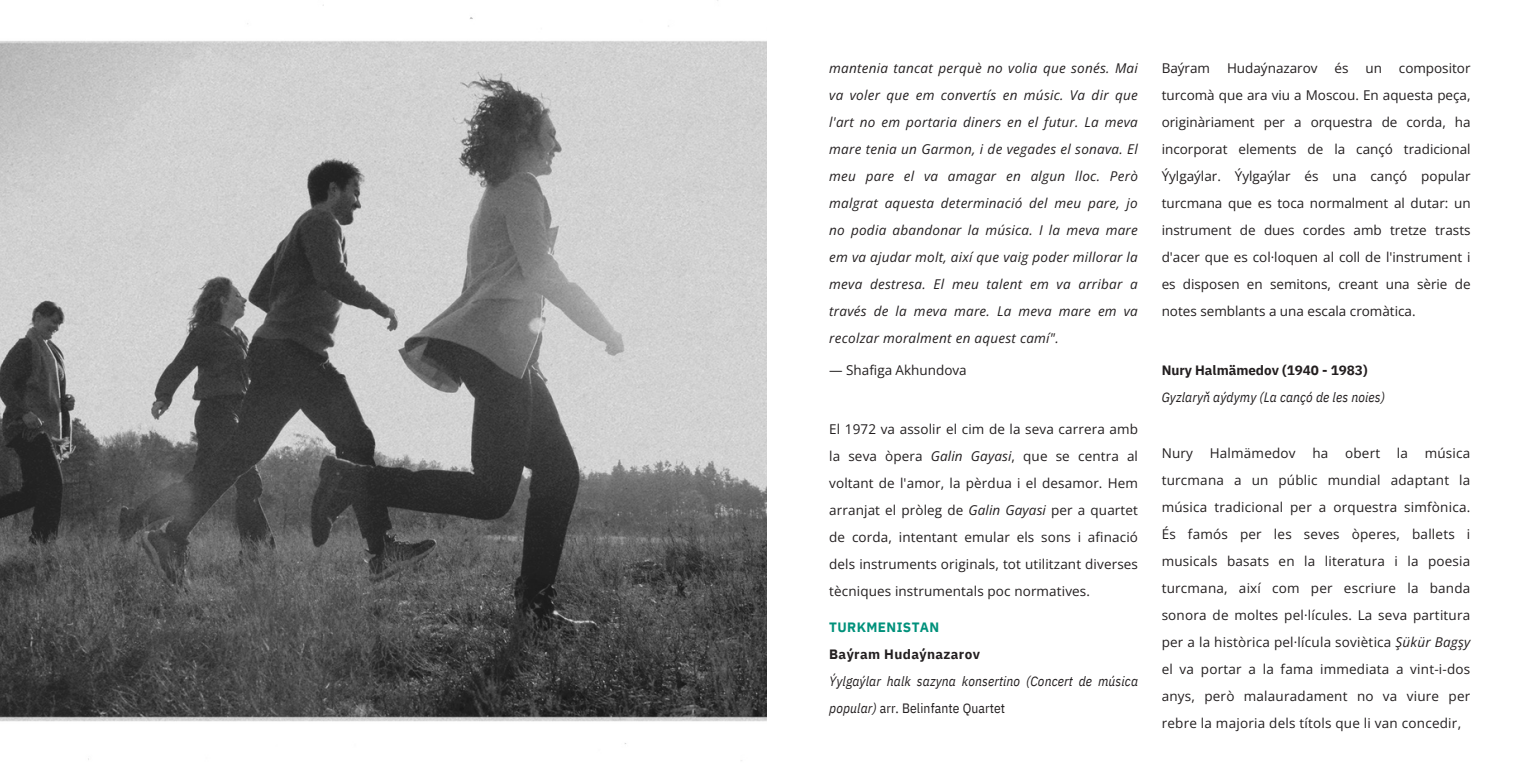
<style>
.page{position:relative;width:1530px;height:765px;background:#fff}
.page>*{position:absolute;margin:0;border:0;box-sizing:border-box;transform-origin:0 0}
.t1{font:13.5px/27px "Open Sans";letter-spacing:.01em;color:#231f20;text-align:justify}
.t2{font:italic 13.5px/27px "Open Sans";letter-spacing:.02em;color:#231f20;text-align:justify}
.t3{font:italic 13.5px/27px "IBM Plex Sans Cond";letter-spacing:.01em;color:#231f20}
.t4{font:700 13.5px/27px "IBM Plex Sans";letter-spacing:.03em;color:#231f20}
.t5{font:700 13.5px "IBM Plex Sans";color:#231f20}
.s1{font-style:italic}
.s2{color:#00917b}
.s3{font-style:normal}
</style>
<div class="page">
<img style="left:0;top:0;width:766px;height:761px">
<p class="t2" style="left:829px;top:54px;width:310px">mantenia tancat perquè no volia que sonés. Mai va voler que em convertís en músic. Va dir que l'art no em portaria diners en el futur. La meva mare tenia un Garmon, i de vegades el sonava. El meu pare el va amagar en algun lloc. Però malgrat aquesta determinació del meu pare, jo no podia abandonar la música. I la meva mare em va ajudar molt, així que vaig poder millorar la meva destresa. El meu talent em va arribar a través de la meva mare. La meva mare em va recolzar moralment en aquest camí".</p>
<p class="t1" style="left:829px;top:356px;width:139px">— Shafiga Akhundova</p>
<h1 class="t1" style="left:829px;top:415px;width:310px">El 1972 va assolir el cim de la seva carrera amb la seva òpera <span class="s1">Galin Gayasi</span>, que se centra al voltant de l'amor, la pèrdua i el desamor. Hem arranjat el pròleg de <span class="s1">Galin Gayasi</span> per a quartet de corda, intentant emular els sons i afinació dels instruments originals, tot utilitzant diverses tècniques instrumentals poc normatives.</h1>
<p class="t4" style="left:829px;top:613px;width:152px"><span class="s2">TURKMENISTAN<br></span>Baýram Hudaýnazarov</p>
<p class="t3" style="left:829px;top:667px;width:310px">Ýylgaýlar halk sazyna konsertino (Concert de música popular) <span class="s3">arr. Belinfante Quartet</span></p>
<p class="t1" style="left:1162px;top:54px;width:310px;text-indent:173px">és un compositor turcomà que ara viu a Moscou. En aquesta peça, originàriament per a orquestra de corda, ha incorporat elements de la cançó tradicional Ýylgaýlar. Ýylgaýlar és una cançó popular turcmana que es toca normalment al dutar: un instrument de dues cordes amb tretze trasts d'acer que es col·loquen al coll de l'instrument i es disposen en semitons, creant una sèrie de notes semblants a una escala cromàtica.</p>
<p class="t1" style="left:1162px;top:54px;width:50px">Baýram</p>
<p class="t1" style="left:1227px;top:54px;width:92px">Hudaýnazarov</p>
<p class="t5" style="left:1162px;top:361px;width:207px">Nury Halmämedov (1940 - 1983)</p>
<p class="t3" style="left:1162px;top:383px;width:225px">Gyzlaryň aýdymy (La cançó de les noies)</p>
<h1 class="t1" style="left:1162px;top:439px;width:310px">Nury Halmämedov ha obert la música turcmana a un públic mundial adaptant la música tradicional per a orquestra simfònica.<br>És famós per les seves òperes, ballets i musicals basats en la literatura i la poesia turcmana, així com per escriure la banda sonora de moltes pel·lícules. La seva partitura per a la històrica pel·lícula soviètica <span class="s1">Şükür Bagşy </span>el va portar a la fama immediata a vint-i-dos anys, però malauradament no va viure per rebre la majoria dels títols que li van concedir,</h1>
</div>
